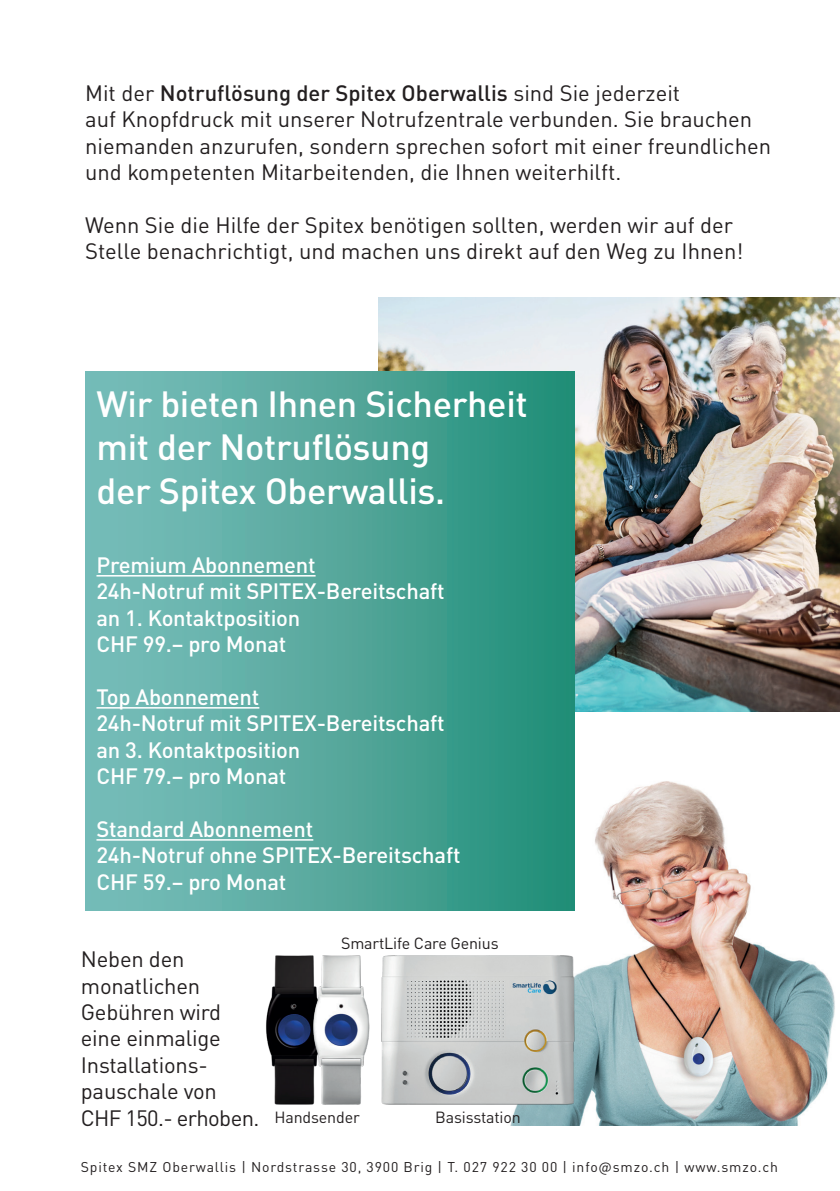
<style>
.page{position:relative;width:840px;height:1191px;background:#fff}
.page>*{position:absolute;margin:0;border:0;box-sizing:border-box;transform-origin:0 0}
.t1{font:500 36px/43.2px "DIN Pro";letter-spacing:-.01em;color:#fff}
.t2{font:22px/26.4px "DIN Pro";color:#231f20}
.t3{font:500 22px/26.4px "DIN Pro";letter-spacing:-.01em;color:#fff}
.t4{font:16px "DIN Pro";letter-spacing:-.01em;color:#231f20}
.t5{font:14px "DIN Pro";letter-spacing:.06em;color:#231f20}
.s1{font-weight:500}
</style>
<div class="page">
<img style="left:486px;top:779px;width:349px;height:346px">
<img style="left:378px;top:298px;width:461px;height:413px">
<div style="left:85px;top:371px;width:489px;height:539px;background:linear-gradient(to right,#7fc0be,#248f78)"></div>
<hr style="left:96px;top:575px;width:219px;height:1px;background:#fff">
<hr style="left:96px;top:707px;width:163px;height:1px;background:#fff">
<hr style="left:96px;top:839px;width:217px;height:1px;background:#fff">
<img style="left:381px;top:955px;width:193px;height:149px">
<img style="left:266px;top:955px;width:46px;height:149px">
<img style="left:312px;top:955px;width:57px;height:149px">
<p class="t2" style="left:85px;top:77px;width:687px">Mit der <span class="s1">Notruflösung der Spitex Oberwallis</span> sind Sie jederzeit<br>auf Knopfdruck mit unserer Notrufzentrale verbunden. Sie brauchen niemanden anzurufen, sondern sprechen sofort mit einer freundlichen und kompetenten Mitarbeitenden, die Ihnen weiterhilft.</p>
<p class="t2" style="left:85px;top:209px;width:659px">Wenn Sie die Hilfe der Spitex benötigen sollten, werden wir auf der<br>Stelle benachrichtigt, und machen uns direkt auf den Weg zu Ihnen!</p>
<h1 class="t1" style="left:96px;top:378px;width:432px">Wir bieten Ihnen Sicherheit mit der Notruflösung<br>der Spitex Oberwallis.</h1>
<p class="t3" style="left:96px;top:549px;width:349px">Premium Abonnement<br>24h-Notruf mit SPITEX-Bereitschaft an 1. Kontaktposition<br>CHF 99.– pro Monat</p>
<p class="t3" style="left:96px;top:681px;width:349px">Top Abonnement<br>24h-Notruf mit SPITEX-Bereitschaft an 3. Kontaktposition<br>CHF 79.– pro Monat</p>
<p class="t3" style="left:96px;top:813px;width:365px">Standard Abonnement<br>24h-Notruf ohne SPITEX-Bereitschaft<br>CHF 59.– pro Monat</p>
<p class="t2" style="left:81px;top:943px;width:180px">Neben den monatlichen<br>Gebühren wird eine einmalige<br>Installations&shy;pauschale von<br>CHF 150.- erhoben.</p>
<p class="t4" style="left:341px;top:930px;width:159px">SmartLife Care Genius</p>
<p class="t4" style="left:274px;top:1104px;width:87px">Handsender</p>
<p class="t4" style="left:435px;top:1104px;width:87px">Basisstation</p>
<p class="t5" style="left:81px;top:1155px;width:698px">Spitex SMZ Oberwallis | Nordstrasse 30, 3900 Brig | T. 027 922 30 00 | info@smzo.ch | www.smzo.ch</p>
</div>
